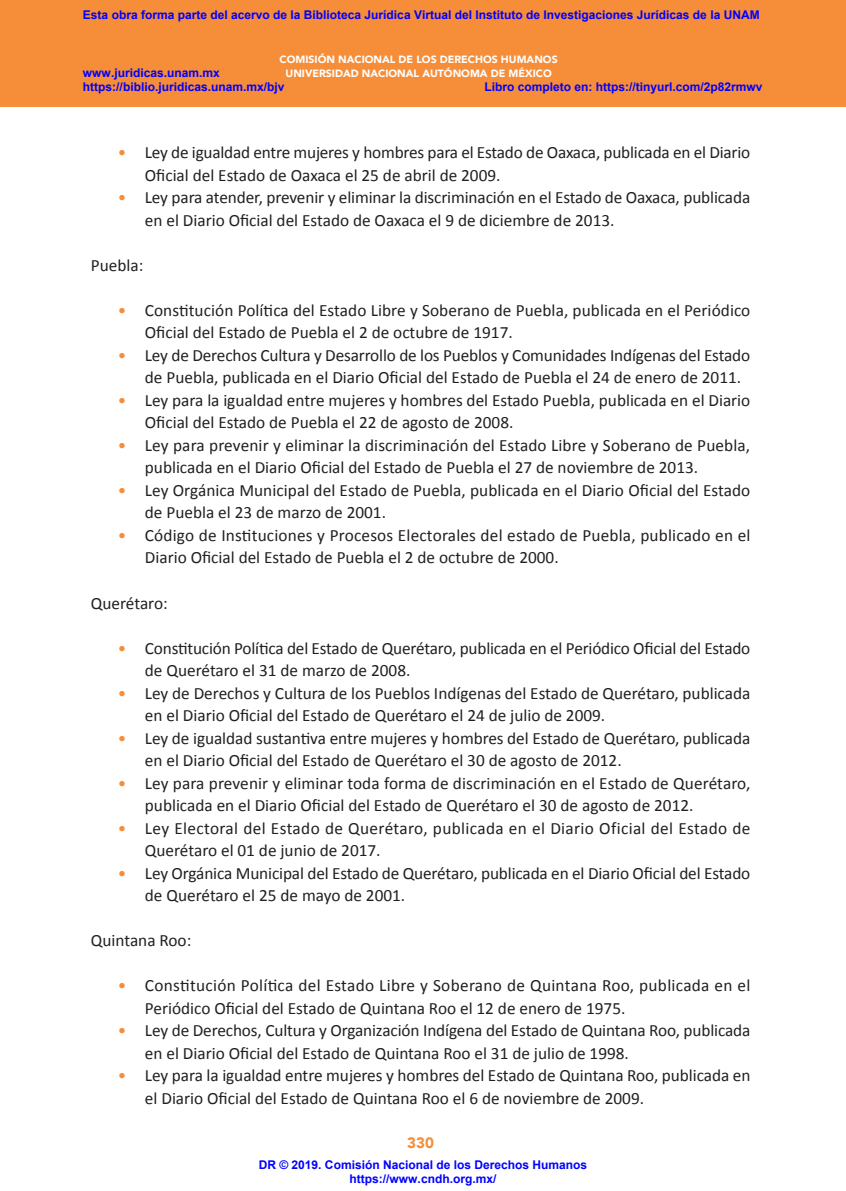
<style>
.page{position:relative;width:846px;height:1191px;background:#fff}
.page>*{position:absolute;margin:0;border:0;box-sizing:border-box;transform-origin:0 0}
.t1{font:17.25px/22.5px "Calibri";color:#231f20}
.t2{font:17.25px/22.5px "Calibri";letter-spacing:.02em;color:#231f20}
.t3{font:900 15px "Avenir";color:#f68d38}
.t4{font:700 12px/14.4px "Arial";color:#00f}
.t5{font:900 10.5px/13.5px "Avenir";color:#fff;text-align:center}
.s1{color:#f68d38}
</style>
<div class="page">
<div style="left:0;top:0;width:845px;height:106px;background:#f68d38"></div>
<p class="t4" style="left:83px;top:8px;width:678px">Esta obra forma parte del acervo de la Biblioteca Jurídica Virtual del Instituto de Investigaciones Jurídicas de la UNAM</p>
<p class="t5" style="left:279px;top:52px;width:279px">COMISIÓN NACIONAL DE LOS DERECHOS HUMANOS<br>UNIVERSIDAD NACIONAL AUTÓNOMA DE MÉXICO</p>
<p class="t4" style="left:83px;top:65px;width:203px">www.juridicas.unam.mx https://biblio.juridicas.unam.mx/bjv</p>
<p class="t4" style="left:484px;top:80px;width:280px">Libro completo en: https://tinyurl.com/2p82rmwv</p>
<p class="t1" style="left:145px;top:141px;width:606px;text-indent:-27px"><span class="s1">•</span> Ley de igualdad entre mujeres y hombres para el Estado de Oaxaca, publicada en el Diario<br>Oficial del Estado de Oaxaca el 25 de abril de 2009.</p>
<p class="t1" style="left:145px;top:186px;width:606px;text-indent:-27px"><span class="s1">•</span> Ley para atender, prevenir y eliminar la discriminación en el Estado de Oaxaca, publicada en el Diario Oficial del Estado de Oaxaca el 9 de diciembre de 2013.</p>
<p class="t1" style="left:91px;top:254px;width:54px">Puebla:</p>
<p class="t1" style="left:145px;top:299px;width:607px;text-indent:-27px"><span class="s1">•</span> Constitución Política del Estado Libre y Soberano de Puebla, publicada en el Periódico<br>Oficial del Estado de Puebla el 2 de octubre de 1917.</p>
<p class="t1" style="left:145px;top:344px;width:606px;text-indent:-27px"><span class="s1">•</span> Ley de Derechos Cultura y Desarrollo de los Pueblos y Comunidades Indígenas del Estado de Puebla, publicada en el Diario Oficial del Estado de Puebla el 24 de enero de 2011.</p>
<p class="t1" style="left:145px;top:389px;width:607px;text-indent:-27px"><span class="s1">•</span> Ley para la igualdad entre mujeres y hombres del Estado Puebla, publicada en el Diario<br>Oficial del Estado de Puebla el 22 de agosto de 2008.</p>
<p class="t1" style="left:145px;top:434px;width:606px;text-indent:-27px"><span class="s1">•</span> Ley para prevenir y eliminar la discriminación del Estado Libre y Soberano de Puebla, publicada en el Diario Oficial del Estado de Puebla el 27 de noviembre de 2013.</p>
<p class="t1" style="left:145px;top:479px;width:607px;text-indent:-27px"><span class="s1">•</span> Ley Orgánica Municipal del Estado de Puebla, publicada en el Diario Oficial del Estado de Puebla el 23 de marzo de 2001.</p>
<p class="t1" style="left:145px;top:524px;width:607px;text-indent:-27px"><span class="s1">•</span> Código de Instituciones y Procesos Electorales del estado de Puebla, publicado en el<br>Diario Oficial del Estado de Puebla el 2 de octubre de 2000.</p>
<p class="t1" style="left:91px;top:591px;width:78px">Querétaro:</p>
<p class="t1" style="left:145px;top:636px;width:607px;text-indent:-27px"><span class="s1">•</span> Constitución Política del Estado de Querétaro, publicada en el Periódico Oficial del Estado de Querétaro el 31 de marzo de 2008.</p>
<p class="t1" style="left:145px;top:681px;width:607px;text-indent:-27px"><span class="s1">•</span> Ley de Derechos y Cultura de los Pueblos Indígenas del Estado de Querétaro, publicada en el Diario Oficial del Estado de Querétaro el 24 de julio de 2009.</p>
<p class="t1" style="left:145px;top:726px;width:607px;text-indent:-27px"><span class="s1">•</span> Ley de igualdad sustantiva entre mujeres y hombres del Estado de Querétaro, publicada en el Diario Oficial del Estado de Querétaro el 30 de agosto de 2012.</p>
<p class="t1" style="left:145px;top:771px;width:607px;text-indent:-27px"><span class="s1">•</span> Ley para prevenir y eliminar toda forma de discriminación en el Estado de Querétaro, publicada en el Diario Oficial del Estado de Querétaro el 30 de agosto de 2012.</p>
<p class="t2" style="left:145px;top:816px;width:607px;text-indent:-27px"><span class="s1">•</span> Ley Electoral del Estado de Querétaro, publicada en el Diario Oficial del Estado de<br>Querétaro el 01 de junio de 2017.</p>
<p class="t1" style="left:145px;top:861px;width:607px;text-indent:-27px"><span class="s1">•</span> Ley Orgánica Municipal del Estado de Querétaro, publicada en el Diario Oficial del Estado de Querétaro el 25 de mayo de 2001.</p>
<p class="t1" style="left:91px;top:929px;width:102px">Quintana Roo:</p>
<p class="t1" style="left:145px;top:974px;width:607px;text-indent:-27px"><span class="s1">•</span> Constitución Política del Estado Libre y Soberano de Quintana Roo, publicada en el<br>Periódico Oficial del Estado de Quintana Roo el 12 de enero de 1975.</p>
<p class="t1" style="left:145px;top:1019px;width:607px;text-indent:-27px"><span class="s1">•</span> Ley de Derechos, Cultura y Organización Indígena del Estado de Quintana Roo, publicada en el Diario Oficial del Estado de Quintana Roo el 31 de julio de 1998.</p>
<p class="t1" style="left:145px;top:1064px;width:607px;text-indent:-27px"><span class="s1">•</span> Ley para la igualdad entre mujeres y hombres del Estado de Quintana Roo, publicada en el Diario Oficial del Estado de Quintana Roo el 6 de noviembre de 2009.</p>
<p class="t3" style="left:407px;top:1130px;width:28px">330</p>
<p class="t4" style="left:259px;top:1157px;width:330px;text-align:center">DR © 2019. Comisión Nacional de los Derechos Humanos https://www.cndh.org.mx/</p>
</div>
